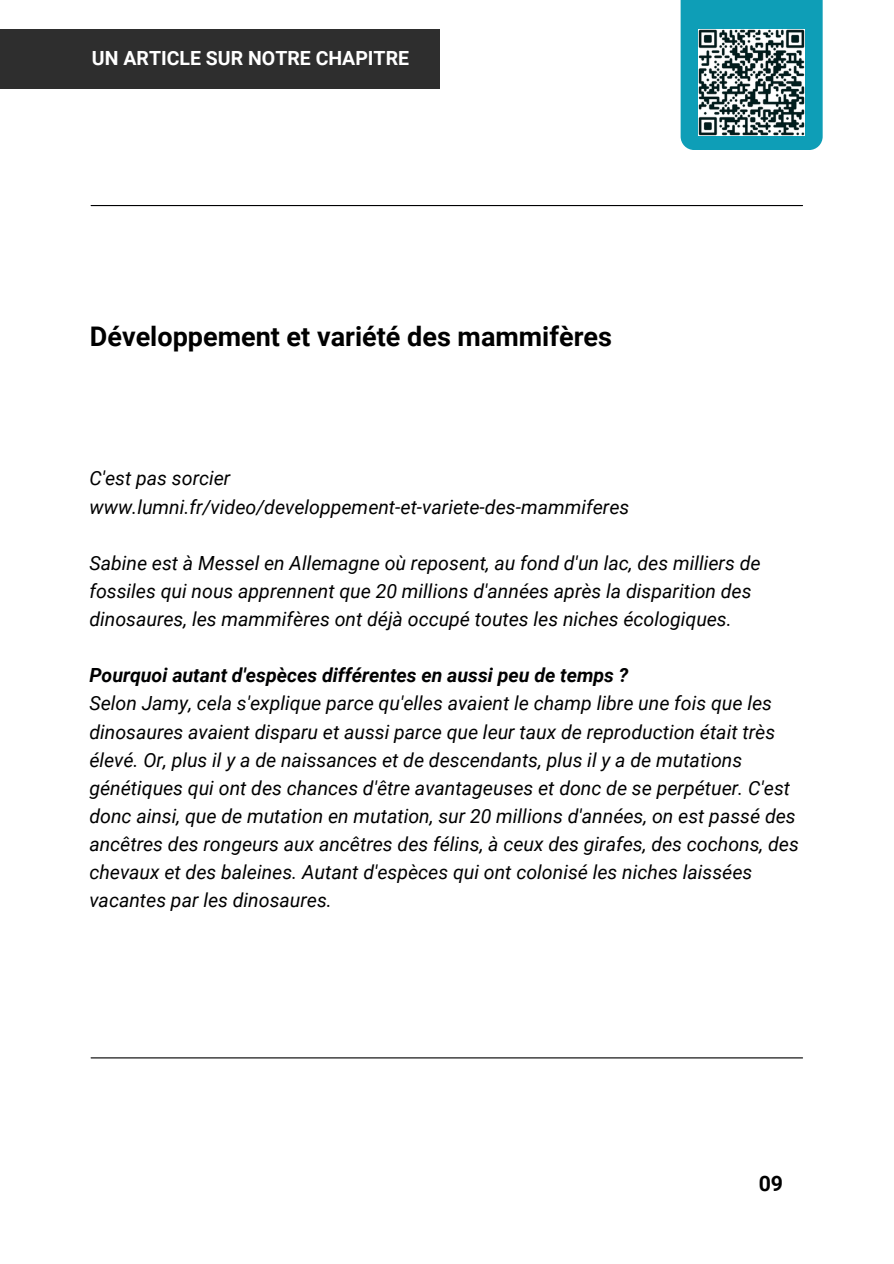
<style>
.page{position:relative;width:894px;height:1264px;background:#fff}
.page>*{position:absolute;margin:0;border:0;box-sizing:border-box;transform-origin:0 0}
.t1{font:700 27px "Roboto";color:#000}
.t2{font:700 21.3px "Roboto";color:#000}
.t3{font:italic 19.5px/28.2px "Roboto";color:#000001}
.t4{font:italic 700 19.5px "Roboto";color:#000001}
.t5{font:700 19.5px "Roboto";color:#fff}
</style>
<div class="page">
<div style="left:0;top:30px;width:440px;height:59px;background:#2e2e2e"></div>
<hr style="left:91px;top:205px;width:711px;height:1px;background:#000001">
<hr style="left:91px;top:1057px;width:711px;height:1px;background:#000001">
<svg style="left:680px;top:0;width:142px;height:150px;background:#1da3ba"></svg>
<img style="left:698px;top:30px;width:106px;height:105px">
<h2 class="t5" style="left:92px;top:46px;width:318px">UN ARTICLE SUR NOTRE CHAPITRE</h2>
<p class="t1" style="left:90px;top:321px;width:523px">Développement et variété des mammifères</p>
<p class="t3" style="left:89px;top:464px;width:142px">C'est pas sorcier</p>
<h1 class="t3" style="left:89px;top:493px;width:541px">www.lumni.fr/video/developpement-et-variete-des-mammiferes</h1>
<p class="t3" style="left:89px;top:549px;width:672px">Sabine est à Messel en Allemagne où reposent, au fond d'un lac, des milliers de fossiles qui nous apprennent que 20 millions d'années après la disparition des dinosaures, les mammifères ont déjà occupé toutes les niches écologiques.</p>
<p class="t4" style="left:89px;top:664px;width:540px">Pourquoi autant d'espèces différentes en aussi peu de temps ?</p>
<p class="t3" style="left:89px;top:689px;width:710px">Selon Jamy, cela s'explique parce qu'elles avaient le champ libre une fois que les dinosaures avaient disparu et aussi parce que leur taux de reproduction était très élevé. Or, plus il y a de naissances et de descendants, plus il y a de mutations génétiques qui ont des chances d'être avantageuses et donc de se perpétuer. C'est donc ainsi, que de mutation en mutation, sur 20 millions d'années, on est passé des ancêtres des rongeurs aux ancêtres des félins, à ceux des girafes, des cochons, des chevaux et des baleines. Autant d'espèces qui ont colonisé les niches laissées vacantes par les dinosaures.</p>
<p class="t2" style="left:758px;top:1171px;width:26px">09</p>
</div>
